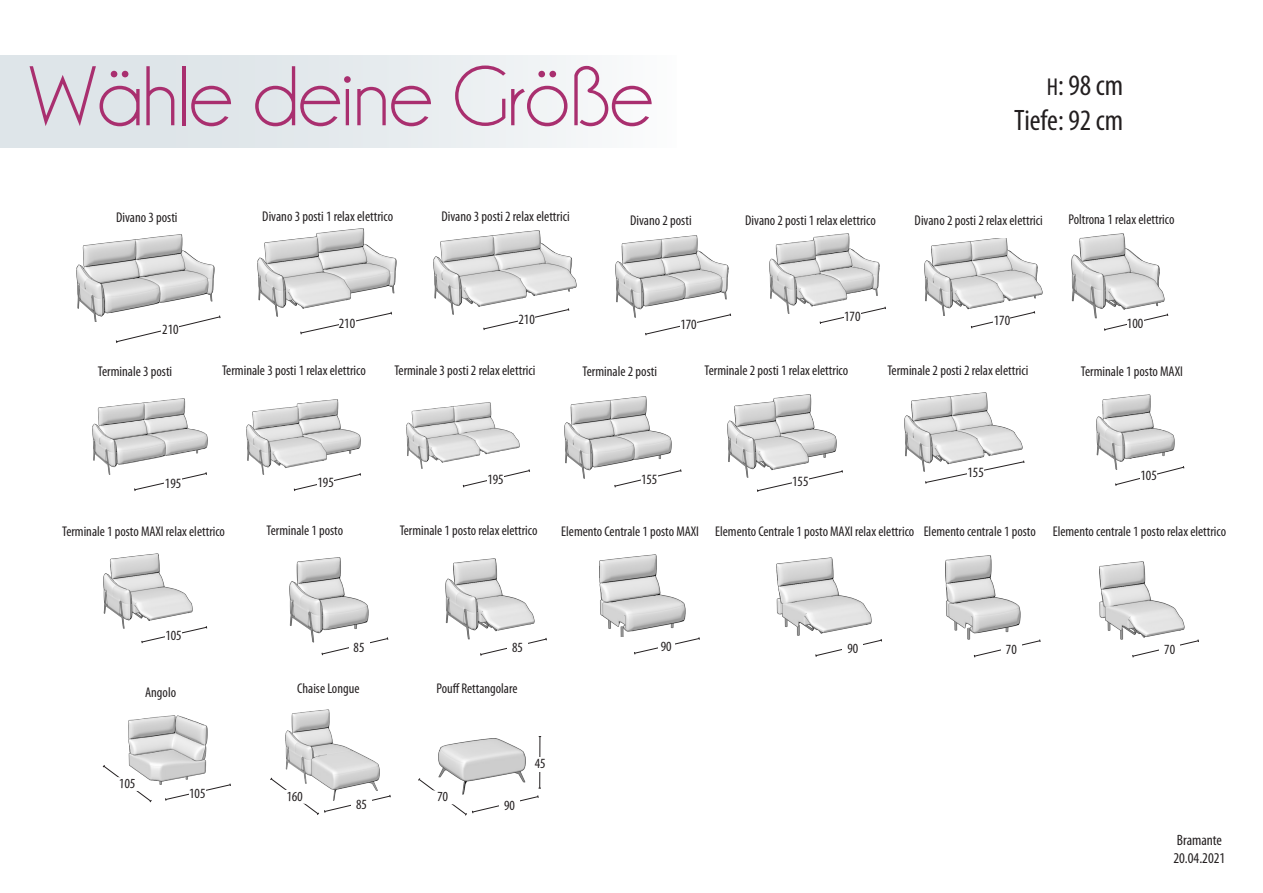
<style>
.page{position:relative;width:1263px;height:893px;background:#fff}
.page>*{position:absolute;margin:0;border:0;box-sizing:border-box;transform-origin:0 0}
.t1{font:85.5px "Champagne&Limousines";letter-spacing:-.01em;color:#a92f6f}
.t2{font:condensed 29.7px "Myriad Pro";color:#231f20}
.t3{font:condensed 15px "Myriad Pro";color:#231f20}
.t4{font:condensed 14.25px "Myriad Pro";color:#231f20}
.t5{font:condensed 14.1px "Myriad Pro";color:#231f20}
.s1{font-size:24.45px}
</style>
<div class="page">
<img style="left:433px;top:231px;width:143px;height:84px">
<img style="left:615px;top:236px;width:114px;height:81px">
<img style="left:769px;top:234px;width:111px;height:80px">
<svg style="left:483px;top:308px;width:86px;height:22px"></svg>
<svg style="left:645px;top:313px;width:86px;height:23px"></svg>
<svg style="left:819px;top:306px;width:67px;height:18px"></svg>
<div style="left:518px;top:313px;width:17px;height:11px;background:#fff"></div>
<div style="left:680px;top:319px;width:17px;height:10px;background:#fff"></div>
<div style="left:844px;top:310px;width:17px;height:11px;background:#fff"></div>
<img style="left:77px;top:235px;width:138px;height:86px">
<svg style="left:116px;top:315px;width:105px;height:28px"></svg>
<div style="left:162px;top:323px;width:17px;height:11px;background:#fff"></div>
<img style="left:257px;top:228px;width:139px;height:88px">
<img style="left:93px;top:399px;width:114px;height:76px">
<svg style="left:300px;top:311px;width:92px;height:24px"></svg>
<svg style="left:134px;top:472px;width:73px;height:19px"></svg>
<div style="left:339px;top:317px;width:16px;height:11px;background:#fff"></div>
<div style="left:164px;top:477px;width:18px;height:11px;background:#fff"></div>
<svg style="left:294px;top:474px;width:67px;height:17px"></svg>
<svg style="left:463px;top:469px;width:67px;height:19px"></svg>
<svg style="left:614px;top:469px;width:68px;height:19px"></svg>
<svg style="left:971px;top:316px;width:50px;height:13px"></svg>
<svg style="left:1104px;top:313px;width:64px;height:18px"></svg>
<div style="left:317px;top:477px;width:17px;height:10px;background:#fff"></div>
<div style="left:487px;top:473px;width:17px;height:11px;background:#fff"></div>
<div style="left:641px;top:473px;width:16px;height:11px;background:#fff"></div>
<div style="left:994px;top:315px;width:16px;height:10px;background:#fff"></div>
<div style="left:1127px;top:317px;width:16px;height:11px;background:#fff"></div>
<img style="left:247px;top:399px;width:114px;height:75px">
<img style="left:407px;top:402px;width:113px;height:67px">
<img style="left:564px;top:397px;width:108px;height:82px">
<img style="left:924px;top:238px;width:119px;height:78px">
<img style="left:1071px;top:233px;width:94px;height:86px">
<img style="left:728px;top:394px;width:109px;height:83px">
<img style="left:904px;top:393px;width:118px;height:78px">
<img style="left:1096px;top:395px;width:78px;height:70px">
<img style="left:103px;top:554px;width:90px;height:74px">
<img style="left:129px;top:716px;width:78px;height:68px">
<img style="left:600px;top:555px;width:85px;height:81px">
<svg style="left:757px;top:470px;width:86px;height:22px"></svg>
<svg style="left:925px;top:460px;width:100px;height:24px"></svg>
<svg style="left:1115px;top:465px;width:69px;height:21px"></svg>
<svg style="left:141px;top:626px;width:66px;height:18px"></svg>
<svg style="left:165px;top:783px;width:66px;height:18px"></svg>
<svg style="left:634px;top:637px;width:66px;height:18px"></svg>
<div style="left:792px;top:475px;width:16px;height:11px;background:#fff"></div>
<div style="left:967px;top:466px;width:17px;height:11px;background:#fff"></div>
<div style="left:1140px;top:470px;width:17px;height:10px;background:#fff"></div>
<div style="left:165px;top:629px;width:17px;height:11px;background:#fff"></div>
<div style="left:189px;top:787px;width:16px;height:11px;background:#fff"></div>
<div style="left:658px;top:641px;width:16px;height:10px;background:#fff"></div>
<svg style="left:321px;top:637px;width:67px;height:19px"></svg>
<svg style="left:815px;top:639px;width:67px;height:18px"></svg>
<svg style="left:480px;top:637px;width:67px;height:19px"></svg>
<svg style="left:974px;top:639px;width:67px;height:19px"></svg>
<svg style="left:1132px;top:639px;width:67px;height:19px"></svg>
<div style="left:349px;top:641px;width:20px;height:14px;background:#fff"></div>
<div style="left:842px;top:643px;width:21px;height:14px;background:#fff"></div>
<div style="left:507px;top:641px;width:21px;height:15px;background:#fff"></div>
<div style="left:1001px;top:643px;width:21px;height:14px;background:#fff"></div>
<div style="left:1159px;top:643px;width:21px;height:14px;background:#fff"></div>
<img style="left:289px;top:557px;width:79px;height:85px">
<img style="left:285px;top:709px;width:95px;height:68px">
<img style="left:776px;top:557px;width:95px;height:78px">
<img style="left:445px;top:559px;width:90px;height:81px">
<img style="left:439px;top:738px;width:87px;height:40px">
<img style="left:945px;top:556px;width:76px;height:83px">
<img style="left:1099px;top:562px;width:85px;height:77px">
<hr style="left:539px;top:737px;width:1px;height:51px;background:#231f20">
<div style="left:530px;top:757px;width:21px;height:14px;background:#fff"></div>
<div style="left:0;top:55px;width:677px;height:93px;background:linear-gradient(to right,#d8e0e5,#f6f8f9)"></div>
<svg style="left:270px;top:777px;width:121px;height:38px"></svg>
<svg style="left:418px;top:778px;width:123px;height:38px"></svg>
<svg style="left:102px;top:764px;width:50px;height:39px"></svg>
<p class="t1" style="left:28px;top:48px;width:626px">Wähle deine Größe</p>
<p class="t2" style="left:1047px;top:67px;width:78px"><span class="s1">H</span>: 98 cm</p>
<p class="t2" style="left:1014px;top:102px;width:111px">Tiefe: 92 cm</p>
<p class="t4" style="left:262px;top:207px;width:132px">Divano 3 posti 1 relax elettrico</p>
<p class="t4" style="left:441px;top:207px;width:130px">Divano 3 posti 2 relax elettrici</p>
<p class="t4" style="left:116px;top:209px;width:63px">Divano 3 posti</p>
<p class="t4" style="left:630px;top:212px;width:63px">Divano 2 posti</p>
<p class="t4" style="left:745px;top:211px;width:132px">Divano 2 posti 1 relax elettrico</p>
<p class="t4" style="left:914px;top:211px;width:130px">Divano 2 posti 2 relax elettrici</p>
<p class="t4" style="left:1068px;top:211px;width:108px">Poltrona 1 relax elettrico</p>
<p class="t4" style="left:162px;top:320px;width:18px">210</p>
<p class="t4" style="left:98px;top:363px;width:76px">Terminale 3 posti</p>
<p class="t4" style="left:165px;top:474px;width:18px">195</p>
<p class="t4" style="left:844px;top:307px;width:18px">170</p>
<p class="t4" style="left:518px;top:311px;width:18px">210</p>
<p class="t4" style="left:994px;top:312px;width:18px">170</p>
<p class="t4" style="left:1127px;top:314px;width:18px">100</p>
<p class="t4" style="left:1081px;top:363px;width:104px">Terminale 1 posto MAXI</p>
<p class="t4" style="left:339px;top:315px;width:18px">210</p>
<p class="t4" style="left:680px;top:316px;width:18px">170</p>
<p class="t4" style="left:222px;top:362px;width:145px">Terminale 3 posti 1 relax elettrico</p>
<p class="t4" style="left:394px;top:362px;width:143px">Terminale 3 posti 2 relax elettrici</p>
<p class="t4" style="left:704px;top:362px;width:145px">Terminale 2 posti 1 relax elettrico</p>
<p class="t4" style="left:887px;top:362px;width:143px">Terminale 2 posti 2 relax elettrici</p>
<p class="t4" style="left:583px;top:363px;width:76px">Terminale 2 posti</p>
<p class="t4" style="left:317px;top:474px;width:18px">195</p>
<p class="t4" style="left:487px;top:470px;width:18px">195</p>
<p class="t4" style="left:641px;top:470px;width:18px">155</p>
<p class="t4" style="left:792px;top:472px;width:18px">155</p>
<p class="t4" style="left:967px;top:463px;width:18px">155</p>
<p class="t4" style="left:1140px;top:467px;width:18px">105</p>
<p class="t5" style="left:62px;top:523px;width:164px">Terminale 1 posto MAXI relax elettrico</p>
<p class="t5" style="left:165px;top:627px;width:18px">105</p>
<p class="t5" style="left:145px;top:684px;width:32px">Angolo</p>
<p class="t5" style="left:189px;top:784px;width:18px">105</p>
<p class="t5" style="left:267px;top:522px;width:78px">Terminale 1 posto</p>
<p class="t5" style="left:400px;top:522px;width:139px">Terminale 1 posto relax elettrico</p>
<p class="t5" style="left:561px;top:523px;width:139px">Elemento Centrale 1 posto MAXI</p>
<p class="t5" style="left:715px;top:523px;width:200px">Elemento Centrale 1 posto MAXI relax elettrico</p>
<p class="t5" style="left:924px;top:523px;width:113px">Elemento centrale 1 posto</p>
<p class="t5" style="left:1053px;top:523px;width:175px">Elemento centrale 1 posto relax elettrico</p>
<p class="t5" style="left:354px;top:638px;width:12px">85</p>
<p class="t5" style="left:661px;top:638px;width:12px">90</p>
<p class="t5" style="left:512px;top:639px;width:12px">85</p>
<p class="t5" style="left:847px;top:640px;width:12px">90</p>
<p class="t5" style="left:297px;top:680px;width:64px">Chaise Longue</p>
<p class="t5" style="left:356px;top:796px;width:12px">85</p>
<p class="t5" style="left:436px;top:680px;width:83px">Pouff Rettangolare</p>
<p class="t5" style="left:504px;top:796px;width:12px">90</p>
<p class="t5" style="left:535px;top:754px;width:12px">45</p>
<p class="t5" style="left:1006px;top:640px;width:12px">70</p>
<p class="t5" style="left:1164px;top:640px;width:12px">70</p>
<p class="t3" style="left:1177px;top:831px;width:47px">Bramante</p>
<p class="t3" style="left:1173px;top:849px;width:54px">20.04.2021</p>
</div>
